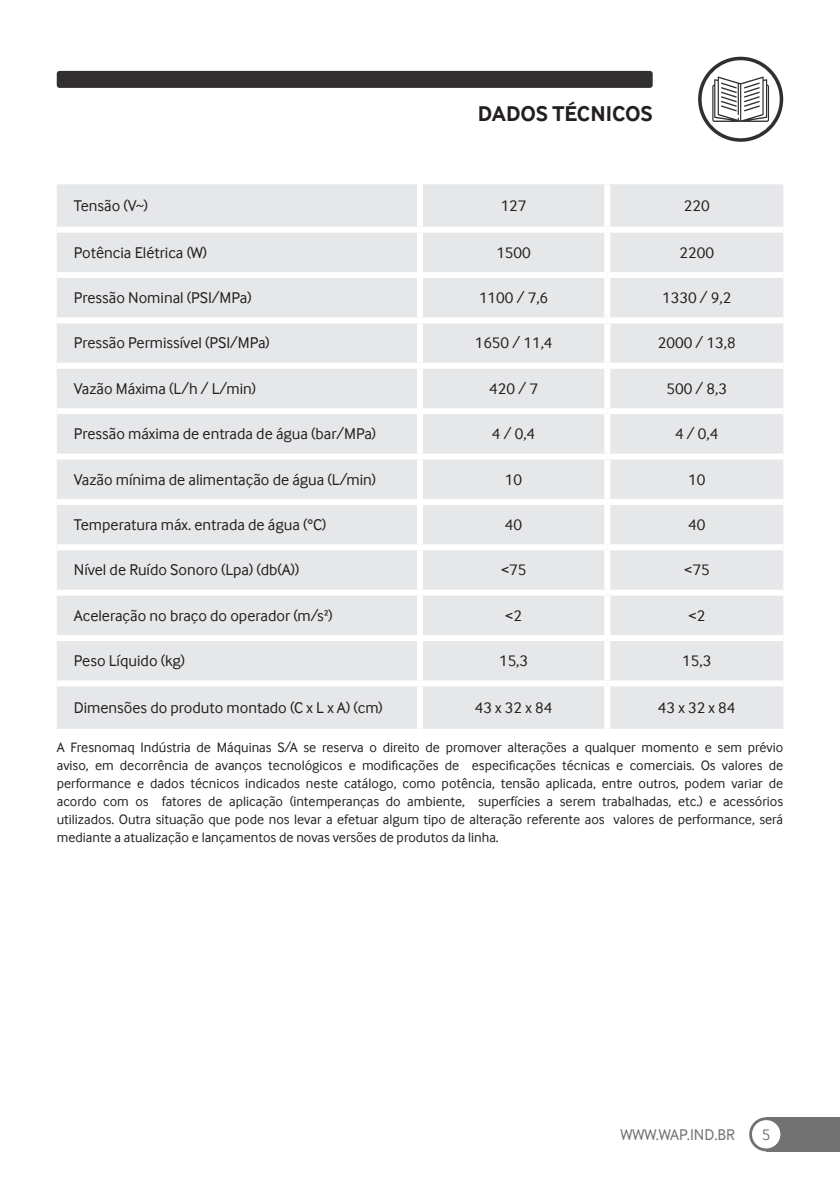
<style>
.page{position:relative;width:840px;height:1191px;background:#fff}
.page>*{position:absolute;margin:0;border:0;box-sizing:border-box;transform-origin:0 0}
.t1{font:700 22px "Inter Face";color:#231f20}
.t2{font:16px "Inter Face";color:#231f20}
.t3{font:16px "Inter Face";color:#717271}
.t4{font:14px/18px "Inter Face";color:#231f20;text-align:justify}
</style>
<div class="page">
<div style="left:765px;top:1117px;width:74px;height:34px;background:#717271"></div>
<svg style="left:748px;top:1117px;width:34px;height:34px"></svg>
<div style="left:751px;top:1120px;width:29px;height:28px;background:#fff;border-radius:50%"></div>
<div style="left:57px;top:71px;width:595px;height:17px;background:#312f30;border-radius:3px"></div>
<svg style="left:697px;top:57px;width:85px;height:85px"></svg>
<div style="left:701px;top:60px;width:78px;height:78px;background:#fff;border-radius:50%"></div>
<svg style="left:712px;top:77px;width:56px;height:45px"></svg>
<div style="left:57px;top:184px;width:725px;height:545px;background:#e6e7e9"></div>
<div style="left:417px;top:184px;width:6px;height:43px;background:#fff"></div>
<div style="left:604px;top:184px;width:6px;height:43px;background:#fff"></div>
<div style="left:57px;top:227px;width:363px;height:6px;background:#fff"></div>
<div style="left:420px;top:227px;width:187px;height:6px;background:#fff"></div>
<div style="left:417px;top:233px;width:6px;height:39px;background:#fff"></div>
<div style="left:607px;top:227px;width:175px;height:6px;background:#fff"></div>
<div style="left:604px;top:233px;width:6px;height:39px;background:#fff"></div>
<div style="left:57px;top:272px;width:363px;height:6px;background:#fff"></div>
<div style="left:420px;top:272px;width:187px;height:6px;background:#fff"></div>
<div style="left:417px;top:278px;width:6px;height:39px;background:#fff"></div>
<div style="left:607px;top:272px;width:175px;height:6px;background:#fff"></div>
<div style="left:604px;top:278px;width:6px;height:39px;background:#fff"></div>
<div style="left:57px;top:317px;width:363px;height:6px;background:#fff"></div>
<div style="left:420px;top:317px;width:187px;height:6px;background:#fff"></div>
<div style="left:417px;top:323px;width:6px;height:40px;background:#fff"></div>
<div style="left:607px;top:317px;width:175px;height:6px;background:#fff"></div>
<div style="left:604px;top:323px;width:6px;height:40px;background:#fff"></div>
<div style="left:57px;top:363px;width:363px;height:6px;background:#fff"></div>
<div style="left:420px;top:363px;width:187px;height:6px;background:#fff"></div>
<div style="left:417px;top:369px;width:6px;height:39px;background:#fff"></div>
<div style="left:607px;top:363px;width:175px;height:6px;background:#fff"></div>
<div style="left:604px;top:369px;width:6px;height:39px;background:#fff"></div>
<div style="left:57px;top:408px;width:363px;height:6px;background:#fff"></div>
<div style="left:420px;top:408px;width:187px;height:6px;background:#fff"></div>
<div style="left:417px;top:414px;width:6px;height:39px;background:#fff"></div>
<div style="left:607px;top:408px;width:175px;height:6px;background:#fff"></div>
<div style="left:604px;top:414px;width:6px;height:39px;background:#fff"></div>
<div style="left:57px;top:453px;width:363px;height:6px;background:#fff"></div>
<div style="left:420px;top:453px;width:187px;height:6px;background:#fff"></div>
<div style="left:417px;top:459px;width:6px;height:40px;background:#fff"></div>
<div style="left:607px;top:453px;width:175px;height:6px;background:#fff"></div>
<div style="left:604px;top:459px;width:6px;height:40px;background:#fff"></div>
<div style="left:57px;top:499px;width:363px;height:6px;background:#fff"></div>
<div style="left:420px;top:499px;width:187px;height:6px;background:#fff"></div>
<div style="left:417px;top:505px;width:6px;height:39px;background:#fff"></div>
<div style="left:607px;top:499px;width:175px;height:6px;background:#fff"></div>
<div style="left:604px;top:505px;width:6px;height:39px;background:#fff"></div>
<div style="left:57px;top:544px;width:363px;height:6px;background:#fff"></div>
<div style="left:420px;top:544px;width:187px;height:6px;background:#fff"></div>
<div style="left:417px;top:550px;width:6px;height:39px;background:#fff"></div>
<div style="left:607px;top:544px;width:175px;height:6px;background:#fff"></div>
<div style="left:604px;top:550px;width:6px;height:39px;background:#fff"></div>
<div style="left:57px;top:589px;width:363px;height:6px;background:#fff"></div>
<div style="left:420px;top:589px;width:187px;height:6px;background:#fff"></div>
<div style="left:417px;top:595px;width:6px;height:40px;background:#fff"></div>
<div style="left:607px;top:589px;width:175px;height:6px;background:#fff"></div>
<div style="left:604px;top:595px;width:6px;height:40px;background:#fff"></div>
<div style="left:57px;top:635px;width:363px;height:6px;background:#fff"></div>
<div style="left:420px;top:635px;width:187px;height:6px;background:#fff"></div>
<div style="left:417px;top:641px;width:6px;height:39px;background:#fff"></div>
<div style="left:607px;top:635px;width:175px;height:6px;background:#fff"></div>
<div style="left:604px;top:641px;width:6px;height:39px;background:#fff"></div>
<div style="left:57px;top:680px;width:363px;height:6px;background:#fff"></div>
<div style="left:420px;top:680px;width:187px;height:6px;background:#fff"></div>
<div style="left:417px;top:686px;width:6px;height:43px;background:#fff"></div>
<div style="left:607px;top:680px;width:175px;height:6px;background:#fff"></div>
<div style="left:604px;top:686px;width:6px;height:43px;background:#fff"></div>
<h1 class="t1" style="left:477px;top:100px;width:176px">DADOS TÉCNICOS</h1>
<p class="t2" style="left:74px;top:196px;width:76px">Tensão (V~)</p>
<p class="t2" style="left:500px;top:196px;width:27px">127</p>
<p class="t2" style="left:683px;top:196px;width:27px">220</p>
<p class="t2" style="left:74px;top:243px;width:135px">Potência Elétrica (W)</p>
<p class="t2" style="left:496px;top:243px;width:36px">1500</p>
<p class="t2" style="left:679px;top:243px;width:36px">2200</p>
<p class="t2" style="left:74px;top:289px;width:179px">Pressão Nominal (PSI/MPa)</p>
<p class="t2" style="left:478px;top:289px;width:71px">1100 / 7,6</p>
<p class="t2" style="left:661px;top:289px;width:71px">1330 / 9,2</p>
<p class="t2" style="left:74px;top:334px;width:197px">Pressão Permissível (PSI/MPa)</p>
<p class="t2" style="left:474px;top:334px;width:79px">1650 / 11,4</p>
<p class="t2" style="left:657px;top:334px;width:79px">2000 / 13,8</p>
<p class="t2" style="left:74px;top:379px;width:184px">Vazão Máxima (L/h / L/min)</p>
<p class="t2" style="left:489px;top:379px;width:50px">420 / 7</p>
<p class="t2" style="left:666px;top:379px;width:62px">500 / 8,3</p>
<p class="t2" style="left:74px;top:425px;width:304px">Pressão máxima de entrada de água (bar/MPa)</p>
<p class="t2" style="left:491px;top:425px;width:45px">4 / 0,4</p>
<p class="t2" style="left:674px;top:425px;width:45px">4 / 0,4</p>
<p class="t2" style="left:74px;top:470px;width:304px">Vazão mínima de alimentação de água (L/min)</p>
<p class="t2" style="left:504px;top:470px;width:19px">10</p>
<p class="t2" style="left:687px;top:470px;width:19px">10</p>
<p class="t2" style="left:74px;top:515px;width:254px">Temperatura máx. entrada de água (°C)</p>
<p class="t2" style="left:504px;top:515px;width:19px">40</p>
<p class="t2" style="left:687px;top:515px;width:19px">40</p>
<p class="t2" style="left:74px;top:561px;width:227px">Nível de Ruído Sonoro (Lpa) (db(A))</p>
<p class="t2" style="left:500px;top:561px;width:27px">&lt;75</p>
<p class="t2" style="left:683px;top:561px;width:27px">&lt;75</p>
<p class="t2" style="left:74px;top:606px;width:260px">Aceleração no braço do operador (m/s²)</p>
<p class="t2" style="left:504px;top:606px;width:19px">&lt;2</p>
<p class="t2" style="left:687px;top:606px;width:19px">&lt;2</p>
<p class="t2" style="left:74px;top:651px;width:113px">Peso Líquido (kg)</p>
<p class="t2" style="left:498px;top:651px;width:31px">15,3</p>
<p class="t2" style="left:681px;top:651px;width:31px">15,3</p>
<p class="t2" style="left:74px;top:698px;width:310px">Dimensões do produto montado (C x L x A) (cm)</p>
<p class="t2" style="left:474px;top:698px;width:79px">43 x 32 x 84</p>
<p class="t2" style="left:657px;top:698px;width:79px">43 x 32 x 84</p>
<p class="t4" style="left:57px;top:738px;width:727px">A Fresnomaq Indústria de Máquinas S/A se reserva o direito de promover alterações a qualquer momento e sem prévio aviso, em decorrência de avanços tecnológicos e modificações de especificações técnicas e comerciais. Os valores de performance e dados técnicos indicados neste catálogo, como potência, tensão aplicada, entre outros, podem variar de acordo com os fatores de aplicação (intemperanças do ambiente, superfícies a serem trabalhadas, etc.) e acessórios utilizados. Outra situação que pode nos levar a efetuar algum tipo de alteração referente aos valores de performance, será mediante a atualização e lançamentos de novas versões de produtos da linha.</p>
<p class="t3" style="left:620px;top:1125px;width:116px">WWW.WAP.IND.BR</p>
<p class="t3" style="left:761px;top:1125px;width:10px">5</p>
</div>
